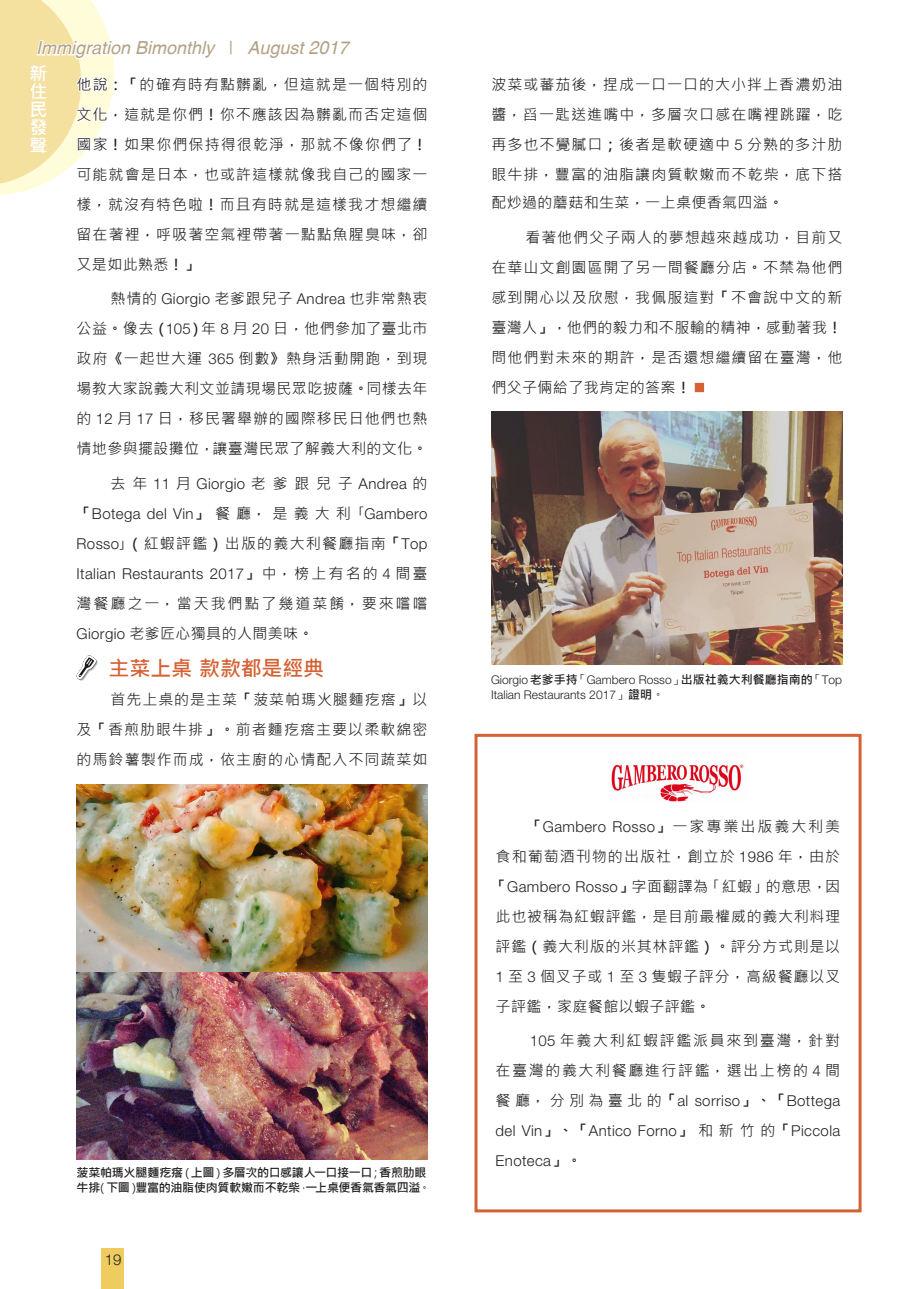
<style>
.page{position:relative;width:919px;height:1289px;background:#fff}
.page>*{position:absolute;margin:0;border:0;box-sizing:border-box;transform-origin:0 0}
.t1{font:700 21px "Microsoft Jheng Hei";letter-spacing:-.005em;color:#d56234}
.t2{font:italic 18px "Helvetica cyr";color:#b3a285}
.t3{font:700 18px/18px "Microsoft Jheng Hei";color:#fff;text-align:justify}
.t4{font:15px/30px "Microsoft Jheng Hei";letter-spacing:.065em;color:#231f20;text-align:justify}
.t5{font:300 15px/30px "Helvetica Neue LT Pro";letter-spacing:.025em;color:#231f20;text-align:justify}
.t6{font:15px "Microsoft Jheng Hei";letter-spacing:.025em;color:#231f20}
.t7{font:300 12px/15px "Helvetica Neue LT Pro";color:#231f20}
.t8{font:700 12px/15px "Microsoft Jheng Hei";letter-spacing:-.025em;color:#231f20}
.s1{font-weight:700;font-style:normal}
.s2{font-weight:700}
.s3{font-family:"Helvetica Neue LT Pro";font-weight:300}
.s4{font-family:"Microsoft Jheng Hei";font-weight:400}
.s5{font-family:"Microsoft Jheng Hei";font-weight:700}
.s6{font-weight:400}
</style>
<div class="page">
<div style="left:101px;top:1248px;width:23px;height:40px;background:#eecc60"></div>
<svg style="left:0;top:0;width:115px;height:195px"></svg>
<img style="left:77px;top:784px;width:350px;height:375px">
<img style="left:491px;top:411px;width:351px;height:253px">
<div style="left:474px;top:733px;width:387px;height:479px;border:3px solid #d56234"></div>
<img style="left:611px;top:764px;width:133px;height:37px">
<div style="left:694px;top:383px;width:10px;height:9px;background:#d56234;border:2px solid #d56234"></div>
<p class="t2" style="left:36px;top:38px;width:314px">Immigration Bimonthly <span class="s1">|</span> August 2017</p>
<p class="t4" style="left:77px;top:69px;width:352px">他說<span class="s2">：「</span>的確有時有點髒亂<span class="s2">，</span>但這就是一個特別的文化<span class="s2">，</span>這就是你們<span class="s2">！</span>你不應該因為髒亂而否定這個國家<span class="s2">！</span>如果你們保持得很乾淨<span class="s2">，</span>那就不像你們了<span class="s2">！</span>可能就會是日本<span class="s2">，</span>也或許這樣就像我自己的國家一樣<span class="s2">，</span>就沒有特色啦<span class="s2">！</span>而且有時就是這樣我才想繼續留在著裡<span class="s2">，</span>呼吸著空氣裡帶著一點點魚腥臭味<span class="s2">，</span>卻又是如此熟悉<span class="s2">！」</span></p>
<p class="t4" style="left:77px;top:284px;width:352px;text-indent:34px">熱情的 <span class="s3">Giorgio</span> 老爹跟兒子 <span class="s3">Andrea</span> 也非常熱衷公益<span class="s2">。</span>像去<span class="s2">（</span><span class="s3">105</span><span class="s2">）</span>年 <span class="s3">8</span> 月 <span class="s3">20</span> 日<span class="s2">，</span>他們參加了臺北市政府<span class="s2">《</span>一起世大運 <span class="s3">365</span> 倒數<span class="s2">》</span>熱身活動開跑<span class="s2">，</span>到現場教大家說義大利文並請現場民眾吃披薩<span class="s2">。</span>同樣去年的 <span class="s3">12</span> 月 <span class="s3">17</span> 日<span class="s2">，</span>移民署舉辦的國際移民日他們也熱情地參與擺設攤位<span class="s2">，</span>讓臺灣民眾了解義大利的文化<span class="s2">。</span></p>
<p class="t5" style="left:77px;top:468px;width:352px;text-indent:34px"><span class="s4">去年</span> 11 <span class="s4">月</span> Giorgio <span class="s4">老爹跟兒子</span> Andrea <span class="s4">的</span><span class="s5">「</span>Botega del Vin<span class="s5">」</span><span class="s4">餐廳</span><span class="s5">，</span><span class="s4">是義大利｢</span>Gambero Rosso<span class="s4">｣</span><span class="s5">（</span><span class="s4">紅蝦評鑑</span><span class="s5">）</span><span class="s4">出版的義大利餐廳指南</span><span class="s5">「</span>Top Italian Restaurants 2017<span class="s5">」</span><span class="s4">中</span><span class="s5">，</span><span class="s4">榜上有名的</span> 4 <span class="s4">間臺灣餐廳之一</span><span class="s5">，</span><span class="s4">當天我們點了幾道菜餚</span><span class="s5">，</span><span class="s4">要來嚐嚐</span>Giorgio <span class="s4">老爹匠心獨具的人間美味</span><span class="s5">。</span></p>
<p class="t1" style="left:108px;top:655px;width:217px">主菜上桌款款都是經典</p>
<p class="t4" style="left:77px;top:684px;width:352px;text-indent:34px">首先上桌的是主菜<span class="s2">「</span>菠菜帕瑪火腿麵疙瘩<span class="s2">」</span>以及<span class="s2">「</span>香煎肋眼牛排<span class="s2">」。</span>前者麵疙瘩主要以柔軟綿密的馬鈴薯製作而成<span class="s2">，</span>依主廚的心情配入不同蔬菜如</p>
<p class="t3" style="left:30px;top:65px;width:19px">新住民發聲</p>
<p class="t8" style="left:77px;top:1165px;width:355px">菠菜帕瑪火腿麵疙瘩<span class="s6">（</span>上圖<span class="s6">）</span>多層次的口感讓人一口接一口<span class="s6">；</span>香煎肋眼牛排<span class="s6">（</span>下圖<span class="s6">）</span>豐富的油脂使肉質軟嫩而不乾柴<span class="s6">，</span>一上桌便香氣香氣四溢<span class="s6">。</span></p>
<p class="t5" style="left:105px;top:1244px;width:18px">19</p>
<p class="t4" style="left:491px;top:69px;width:352px">波菜或蕃茄後<span class="s2">，</span>捏成一口一口的大小拌上香濃奶油醬<span class="s2">，</span>舀一匙送進嘴中<span class="s2">，</span>多層次口感在嘴裡跳躍<span class="s2">，</span>吃再多也不覺膩口<span class="s2">；</span>後者是軟硬適中 <span class="s3">5</span> 分熟的多汁肋眼牛排<span class="s2">，</span>豐富的油脂讓肉質軟嫩而不乾柴<span class="s2">，</span>底下搭</p>
<p class="t6" style="left:491px;top:193px;width:293px">配炒過的蘑菇和生菜<span class="s2">，</span>一上桌便香氣四溢<span class="s2">。</span></p>
<p class="t4" style="left:491px;top:222px;width:352px;text-indent:34px">看著他們父子兩人的夢想越來越成功<span class="s2">，</span>目前又在華山文創園區開了另一間餐廳分店<span class="s2">。</span>不禁為他們感到開心以及欣慰<span class="s2">，</span>我佩服這對<span class="s2">「</span>不會說中文的新臺灣人<span class="s2">」，</span>他們的毅力和不服輸的精神<span class="s2">，</span>感動著我<span class="s2">！</span>問他們對未來的期許<span class="s2">，</span>是否還想繼續留在臺灣<span class="s2">，</span>他們父子倆給了我肯定的答案<span class="s2">！</span></p>
<p class="t7" style="left:491px;top:672px;width:352px">Giorgio<span class="s5">老爹手持</span><span class="s4">「</span>Gambero Rosso<span class="s4">」</span><span class="s5">出版社義大利餐廳指南的</span><span class="s4">「</span>Top<br>Italian Restaurants 2017<span class="s4">」</span><span class="s5">證明</span><span class="s4">。</span></p>
<p class="t4" style="left:492px;top:811px;width:350px;text-indent:36px"><span class="s2">「</span><span class="s3">Gambero Rosso</span><span class="s2">」</span>一家專業出版義大利美食和葡萄酒刊物的出版社<span class="s2">，</span>創立於 <span class="s3">1986</span> 年<span class="s2">，</span>由於<span class="s2">「</span><span class="s3">Gambero Rosso</span><span class="s2">」</span>字面翻譯為｢紅蝦｣的意思<span class="s2">，</span>因此也被稱為紅蝦評鑑<span class="s2">，</span>是目前最權威的義大利料理評鑑<span class="s2">（</span>義大利版的米其林評鑑<span class="s2">）。</span>評分方式則是以<span class="s3">1</span> 至 <span class="s3">3</span> 個叉子或 <span class="s3">1</span> 至 <span class="s3">3</span> 隻蝦子評分<span class="s2">，</span>高級餐廳以叉子評鑑<span class="s2">，</span>家庭餐館以蝦子評鑑<span class="s2">。</span></p>
<p class="t5" style="left:495px;top:1025px;width:346px;text-indent:34px">105 <span class="s4">年義大利紅蝦評鑑派員來到臺灣</span><span class="s5">，</span><span class="s4">針對在臺灣的義大利餐廳進行評鑑</span><span class="s5">，</span><span class="s4">選出上榜的</span> 4 <span class="s4">間餐廳</span><span class="s5">，</span><span class="s4">分別為臺北的</span><span class="s5">「</span>al sorriso<span class="s5">」、「</span>Bottega del Vin<span class="s5">」、「</span>Antico Forno<span class="s5">」</span><span class="s4">和新竹的</span><span class="s5">「</span>Piccola Enoteca<span class="s5">」。</span></p>
</div>
